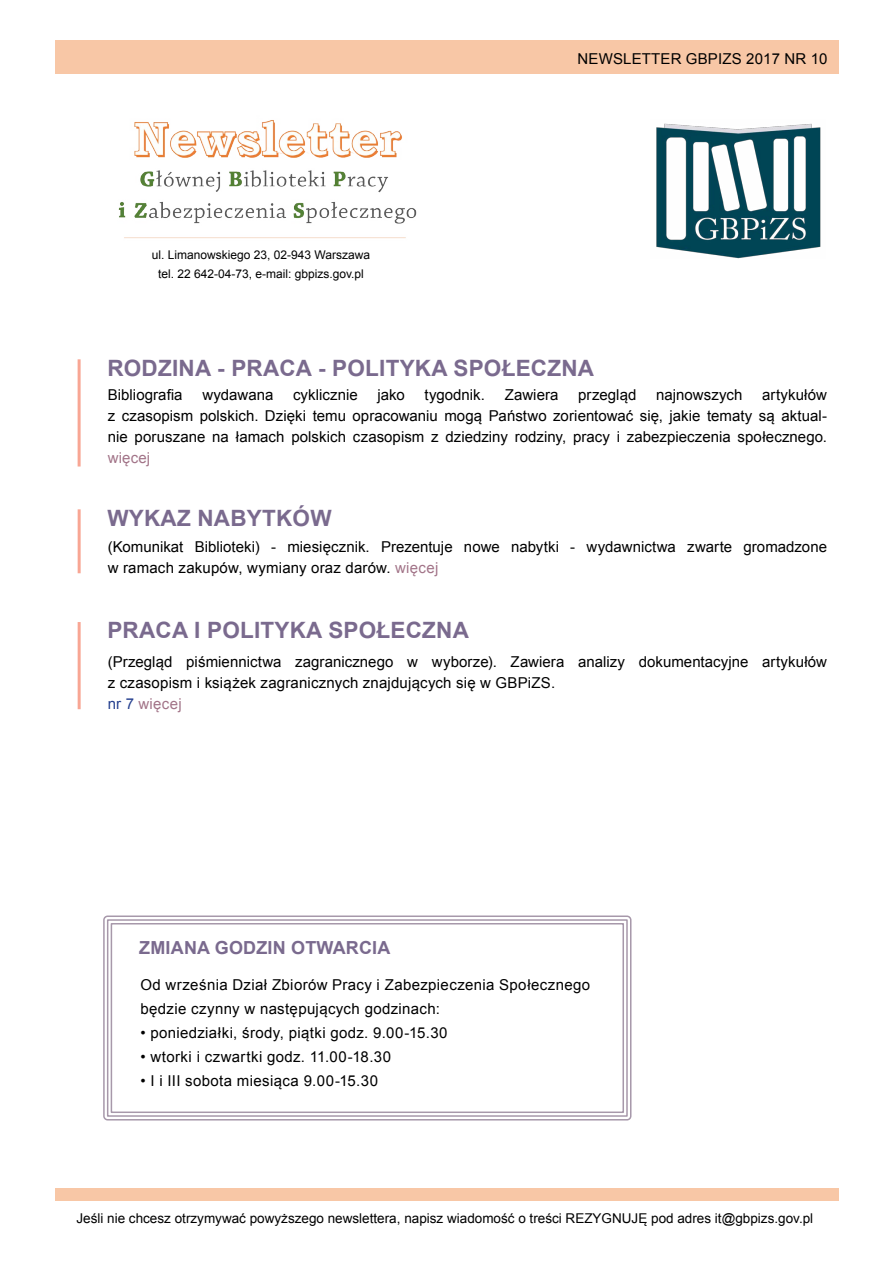
<style>
.page{position:relative;width:893px;height:1263px;background:#fff}
.page>*{position:absolute;margin:0;border:0;box-sizing:border-box;transform-origin:0 0}
.t1{font:700 22.5px "Arial";letter-spacing:.01em;color:#7a6a8e}
.t2{font:700 18px "Arial";letter-spacing:.01em;color:#7a6a8e}
.t3{font:15px/21px "Arial";letter-spacing:.01em;color:#000}
.t4{font:15px "Arial";letter-spacing:.03em;color:#000}
.t5{font:15px "Arial";letter-spacing:.01em;color:#a27488}
.t6{font:13.5px "Arial";color:#000}
.t7{font:12px/19.5px "Arial";color:#000;text-align:center}
.s1{color:#a27488}
.s2{color:#25408f}
</style>
<div class="page">
<div style="left:55px;top:40px;width:783px;height:34px;background:#f8c7a6"></div>
<img style="left:656px;top:123px;width:165px;height:135px">
<hr style="left:78px;top:359px;width:3px;height:107px;background:#f8a694">
<hr style="left:78px;top:509px;width:3px;height:64px;background:#f8a694">
<hr style="left:78px;top:622px;width:3px;height:87px;background:#f8a694">
<div style="left:55px;top:1188px;width:783px;height:13px;background:#f8c7a6"></div>
<img style="left:118px;top:120px;width:299px;height:119px">
<div style="left:103px;top:915px;width:528px;height:205px;border:2px solid #a798aa;border-radius:4px"></div>
<div style="left:107px;top:919px;width:521px;height:198px;border:2px solid #a798aa"></div>
<div style="left:111px;top:923px;width:513px;height:190px;border:2px solid #a798aa"></div>
<p class="t7" style="left:152px;top:245px;width:220px">ul. Limanowskiego 23, 02-943 Warszawa tel. 22 642-04-73, e-mail: gbpizs.gov.pl</p>
<p class="t3" style="left:578px;top:48px;width:251px">NEWSLETTER GBPiZS 2017 NR 10</p>
<h1 class="t1" style="left:107px;top:353px;width:65px">RODZINA</h1>
<h1 class="t1" style="left:217px;top:353px;width:253px">- PRACA - PO LITYKA SPO</h1>
<h1 class="t1" style="left:502px;top:353px;width:63px">ŁECZNA</h1>
<p class="t3" style="left:108px;top:385px;width:76px">Bibliografia</p>
<p class="t3" style="left:202px;top:385px;width:73px">wydawana</p>
<p class="t3" style="left:293px;top:385px;width:66px">cyklicznie</p>
<p class="t3" style="left:378px;top:385px;width:29px">jako</p>
<p class="t3" style="left:424px;top:385px;width:62px">tygodnik.</p>
<p class="t3" style="left:505px;top:385px;width:55px">Zawiera</p>
<p class="t3" style="left:578px;top:385px;width:60px">przegląd</p>
<p class="t3" style="left:656px;top:385px;width:88px">najnowszych</p>
<p class="t3" style="left:108px;top:385px;width:721px;text-align:justify;text-indent:654px">artykułów z czasopism polskich. Dzięki temu opracowaniu mogą Państwo zorientować się, jakie tematy są aktual&shy;nie poruszane na łamach polskich czasopism z dziedziny rodziny, pracy i zabezpieczenia społecznego.</p>
<p class="t5" style="left:108px;top:448px;width:44px">więcej</p>
<h1 class="t1" style="left:107px;top:503px;width:226px">WYKAZ NABYTKÓW</h1>
<p class="t3" style="left:108px;top:536px;width:721px">(Komunikat Biblioteki) - miesięcznik. Prezentuje nowe nabytki - wydawnictwa zwarte gromadzone w ramach zakupów, wymiany oraz darów. <span class="s1">więcej</span></p>
<h1 class="t1" style="left:107px;top:615px;width:285px">PRACA I POLITYKA SPOŁEC</h1>
<h1 class="t1" style="left:422px;top:615px;width:48px">ZNA</h1>
<p class="t3" style="left:108px;top:651px;width:721px">(Przegląd piśmiennictwa zagranicznego w wyborze). Zawiera analizy dokumentacyjne artykułów z czasopism i książek zagranicznych znajdujących się w GBPiZS.<br><span class="s2">nr 7</span> <span class="s1">więcej</span></p>
<p class="t2" style="left:139px;top:936px;width:253px">ZMIANA GODZIN OTWARC IA</p>
<p class="t3" style="left:140px;top:973px;width:451px;line-height:24px">Od września Dział Zbiorów Pracy i Zabezpieczenia Społecznego będzie czynny w następujących godzinach:</p>
<p class="t3" style="left:140px;top:1022px;width:309px">• poniedziałki, środy, piątki godz. 9.00-15.30</p>
<p class="t4" style="left:140px;top:1047px;width:252px">• wtorki i czwartki godz. 11.00-18.30</p>
<p class="t3" style="left:140px;top:1070px;width:239px">• I i III sobota miesiąca 9.00-15.30</p>
<p class="t6" style="left:76px;top:1210px;width:738px">Jeśli nie chcesz otrzymywać powyższego newslettera, napisz wiadomość o treści REZYGNUJĘ pod adres it@gbpizs.gov.pl</p>
</div>
